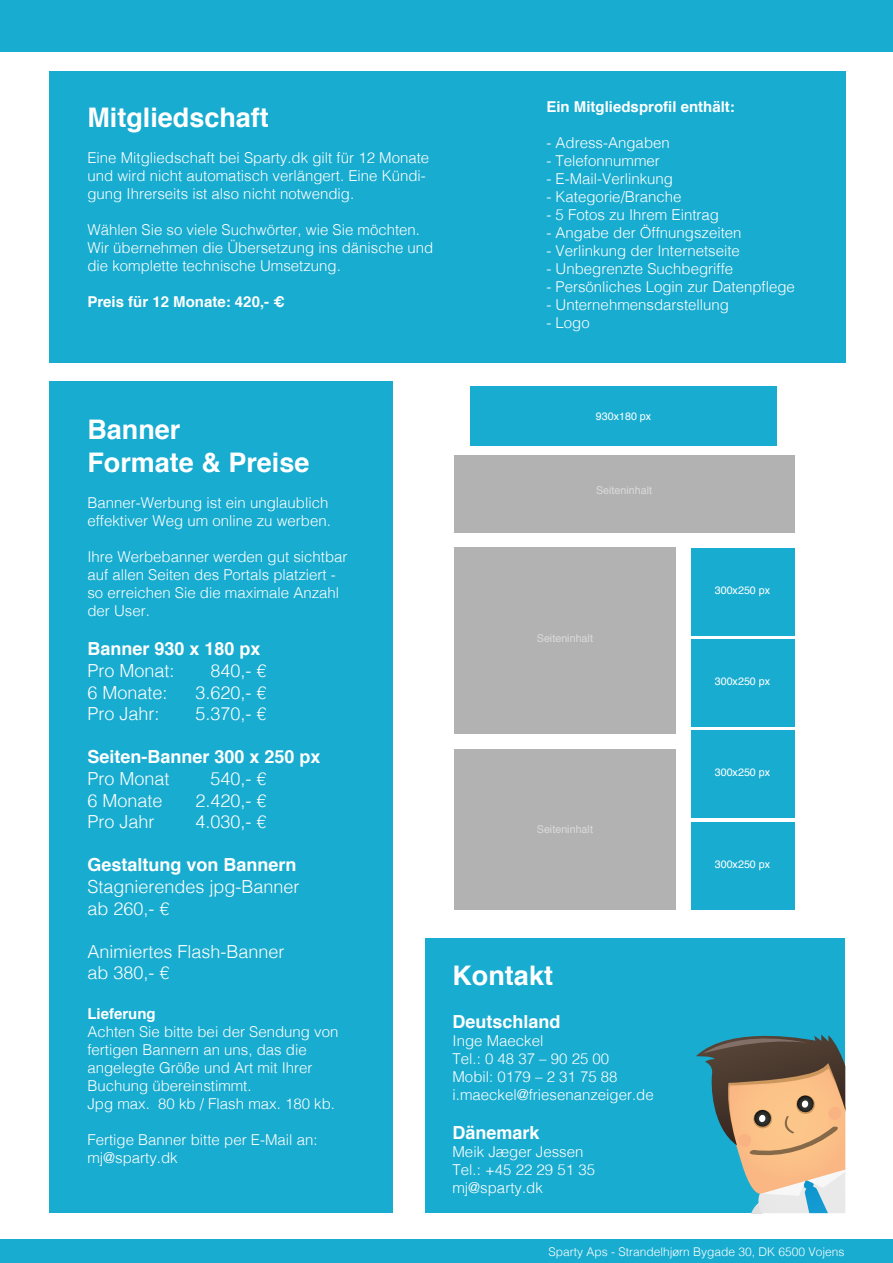
<style>
.page{position:relative;width:893px;height:1263px;background:#fff}
.page>*{position:absolute;margin:0;border:0;box-sizing:border-box;transform-origin:0 0}
.t1{font:700 27px/32.4px "Helvetica";color:#fff}
.t2{font:300 18px/21.6px "Helvetica";color:#fff}
.t3{font:700 18px/21.6px "Helvetica";color:#fff}
.t4{font:300 15px/18px "Helvetica";color:#fff}
.t5{font:700 15px "Helvetica";color:#fff}
.t6{font:300 12px "Helvetica";color:#fff}
.t7{font:10.8px "Helvetica";color:#fff}
.t8{font:10.8px "Helvetica";color:#dadada}
.s1{font-weight:300}
.s2{font-weight:700}
</style>
<div class="page">
<div style="left:0;top:0;width:893px;height:51px;background:#18acd0"></div>
<div style="left:49px;top:71px;width:796px;height:292px;background:#18acd0"></div>
<div style="left:454px;top:749px;width:222px;height:161px;background:#b2b2b2"></div>
<div style="left:454px;top:548px;width:222px;height:186px;background:#b2b2b2"></div>
<div style="left:454px;top:455px;width:340px;height:77px;background:#b2b2b2"></div>
<div style="left:471px;top:386px;width:306px;height:59px;background:#18acd0"></div>
<div style="left:690px;top:548px;width:104px;height:87px;background:#18acd0"></div>
<div style="left:690px;top:639px;width:104px;height:88px;background:#18acd0"></div>
<div style="left:690px;top:822px;width:104px;height:88px;background:#18acd0"></div>
<div style="left:690px;top:730px;width:104px;height:88px;background:#18acd0"></div>
<div style="left:49px;top:382px;width:344px;height:831px;background:#18acd0"></div>
<div style="left:426px;top:938px;width:419px;height:275px;background:#18acd0"></div>
<div style="left:0;top:1239px;width:892px;height:24px;background:#18acd0"></div>
<svg style="left:696px;top:1034px;width:149px;height:179px"></svg>
<p class="t1" style="left:87px;top:102px;width:183px">Mitgliedschaft</p>
<p class="t4" style="left:87px;top:148px;width:343px">Eine Mitgliedschaft bei Sparty.dk gilt für 12 Monate und wird nicht automatisch verlängert. Eine Kündi&shy;gung Ihrerseits ist also nicht notwendig.</p>
<p class="t4" style="left:87px;top:220px;width:347px">Wählen Sie so viele Suchwörter, wie Sie möchten.<br>Wir übernehmen die Übersetzung ins dänische und die komplette technische Umsetzung.</p>
<p class="t5" style="left:87px;top:290px;width:199px">Preis für 12 Monate: 420,- €</p>
<p class="t5" style="left:546px;top:95px;width:190px">Ein Mitgliedsprofil enthält:</p>
<p class="t4" style="left:546px;top:133px;width:125px">- Adress-Angaben</p>
<p class="t4" style="left:546px;top:151px;width:115px">- Telefonnummer</p>
<p class="t4" style="left:546px;top:169px;width:128px">- E-Mail-Verlinkung</p>
<p class="t4" style="left:546px;top:187px;width:137px">- Kategorie/Branche</p>
<p class="t4" style="left:546px;top:205px;width:174px">- 5 Fotos zu Ihrem Eintrag</p>
<p class="t4" style="left:546px;top:223px;width:197px">- Angabe der Öffnungszeiten</p>
<p class="t4" style="left:546px;top:241px;width:195px">- Verlinkung der Internetseite</p>
<p class="t4" style="left:546px;top:259px;width:188px">- Unbegrenzte Suchbegriffe</p>
<p class="t4" style="left:546px;top:277px;width:250px">- Persönliches Login zur Datenpflege</p>
<p class="t4" style="left:546px;top:295px;width:184px">- Unternehmensdarstellung</p>
<p class="t4" style="left:546px;top:313px;width:45px">- Logo</p>
<p class="t1" style="left:87px;top:414px;width:224px">Banner<br>Formate &amp; Preise</p>
<p class="t4" style="left:87px;top:492px;width:245px">Banner-Werbung ist ein unglaublich effektiver Weg um online zu werben.</p>
<p class="t4" style="left:87px;top:546px;width:262px">Ihre Werbebanner werden gut sichtbar auf allen Seiten des Portals platziert - so erreichen Sie die maximale Anzahl der User.</p>
<p class="t3" style="left:87px;top:638px;width:175px">Banner 930 x 180 px<br><span class="s1">Pro Monat:</span></p>
<p class="t2" style="left:210px;top:658px;width:58px">840,- €</p>
<p class="t2" style="left:87px;top:680px;width:82px">6 Monate:</p>
<p class="t2" style="left:195px;top:680px;width:73px">3.620,- €</p>
<p class="t2" style="left:87px;top:702px;width:74px">Pro Jahr:</p>
<p class="t2" style="left:195px;top:702px;width:73px">5.370,- €</p>
<p class="t3" style="left:87px;top:746px;width:235px">Seiten-Banner 300 x 250 px<br><span class="s1">Pro Monat</span></p>
<p class="t2" style="left:210px;top:766px;width:58px">540,- €</p>
<p class="t2" style="left:87px;top:788px;width:77px">6 Monate</p>
<p class="t2" style="left:195px;top:788px;width:73px">2.420,- €</p>
<p class="t2" style="left:87px;top:810px;width:69px">Pro Jahr</p>
<p class="t2" style="left:195px;top:810px;width:73px">4.030,- €</p>
<p class="t2" style="left:87px;top:853px;width:214px"><span class="s2">Gestaltung von Bannern<br></span>Stagnierendes jpg-Banner ab 260,- €</p>
<p class="t2" style="left:87px;top:939px;width:199px">Animiertes Flash-Banner ab 380,- €</p>
<p class="t4" style="left:87px;top:1003px;width:252px"><span class="s2">Lieferung<br></span>Achten Sie bitte bei der Sendung von fertigen Bannern an uns, das die angelegte Größe und Art mit Ihrer<br>Buchung übereinstimmt.<br>Jpg max. 80 kb / Flash max. 180 kb.</p>
<p class="t4" style="left:87px;top:1129px;width:232px">Fertige Banner bitte per E-Mail an: mj@sparty.dk</p>
<p class="t7" style="left:596px;top:408px;width:57px">930x180 px</p>
<p class="t8" style="left:596px;top:481px;width:58px">Seiteninhalt</p>
<p class="t8" style="left:537px;top:630px;width:58px">Seiteninhalt</p>
<p class="t8" style="left:537px;top:820px;width:58px">Seiteninhalt</p>
<p class="t1" style="left:452px;top:959px;width:102px">Kontakt</p>
<p class="t3" style="left:452px;top:1011px;width:110px">Deutschland</p>
<p class="t4" style="left:452px;top:1030px;width:203px">Inge Maeckel<br>Tel.: 0 48 37 – 90 25 00<br>Mobil: 0179 – 2 31 75 88 i.maeckel@friesenanzeiger.de</p>
<p class="t3" style="left:452px;top:1122px;width:89px">Dänemark</p>
<p class="t4" style="left:452px;top:1142px;width:144px">Meik Jæger Jessen<br>Tel.: +45 22 29 51 35 mj@sparty.dk</p>
<p class="t7" style="left:715px;top:582px;width:57px">300x250 px</p>
<p class="t7" style="left:715px;top:673px;width:57px">300x250 px</p>
<p class="t7" style="left:715px;top:764px;width:57px">300x250 px</p>
<p class="t7" style="left:715px;top:856px;width:57px">300x250 px</p>
<p class="t6" style="left:548px;top:1242px;width:298px">Sparty Aps - Strandelhjørn Bygade 30, DK 6500 Vojens</p>
</div>
